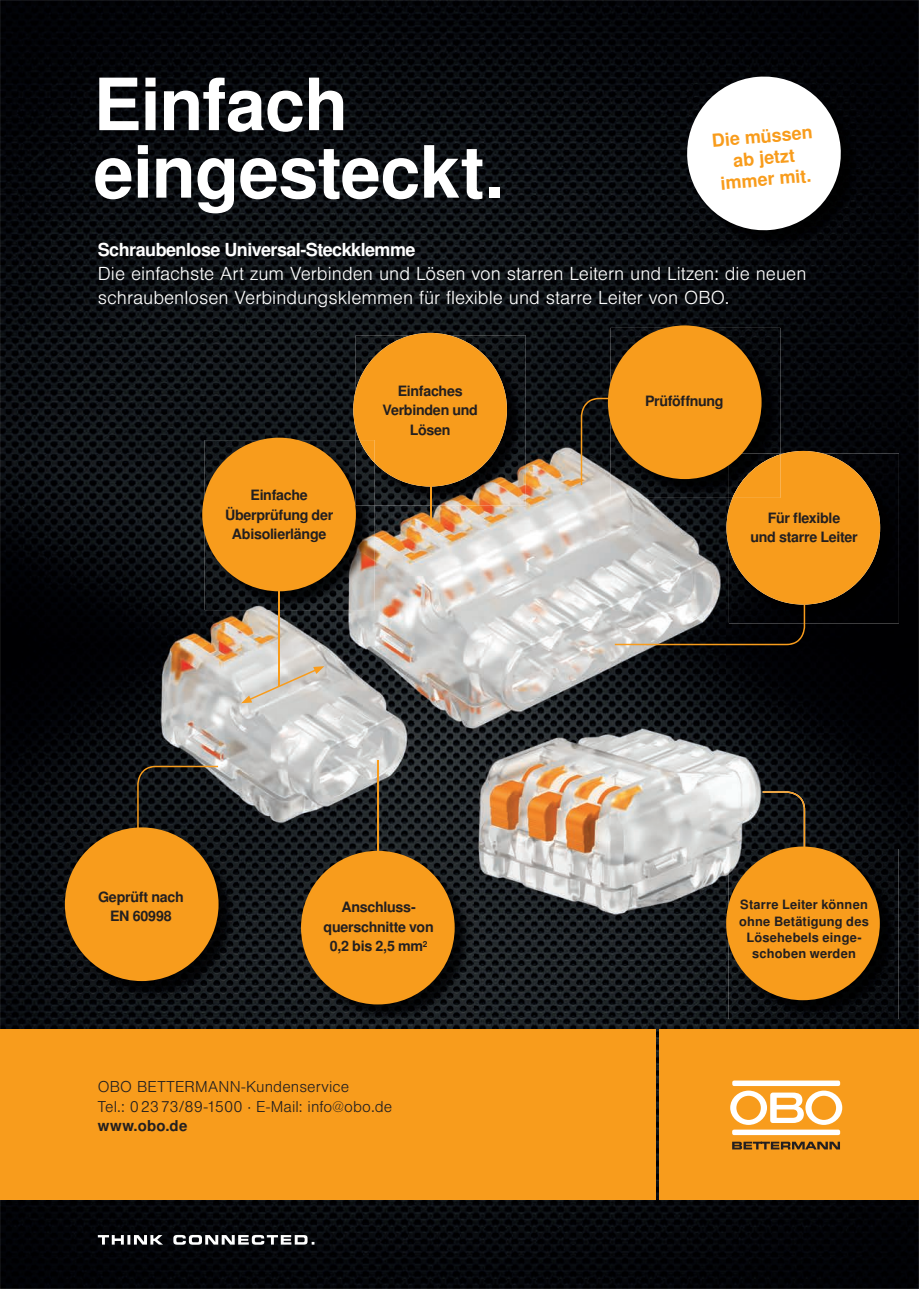
<style>
.page{position:relative;width:919px;height:1289px;background:#fff}
.page>*{position:absolute;margin:0;border:0;box-sizing:border-box;transform-origin:0 0}
.t1{font:700 72px/67.5px "Nimbus San LOT";letter-spacing:-.01em;color:#fff}
.t2{font:300 18px/24px "Nimbus San LOT";color:#fff}
.t3{font:700 18px "Nimbus San LOT";letter-spacing:-.03em;color:#fff}
.t4{font:700 18px/21.6px "Nimbus San LOT";color:#f89c1c;text-align:center}
.t5{font:300 15px/19.5px "Nimbus San LOT";letter-spacing:.005em;color:#231f20}
.t6{font:700 15px "Nimbus San LOT";letter-spacing:.015em;color:#231f20}
.t7{font:700 14.25px/19.5px "Nimbus San LOT";letter-spacing:-.02em;color:#231f20;text-align:center}
.t8{font:700 12.9px/16.2px "Nimbus San LOT";letter-spacing:.015em;color:#231f20;text-align:center}
</style>
<div class="page">
<img style="left:0;top:0;width:918px;height:1288px">
<div style="left:0;top:1029px;width:655px;height:170px;background:#f89c1c"></div>
<div style="left:659px;top:1029px;width:259px;height:170px;background:#f89c1c"></div>
<div style="left:732px;top:1129px;width:108px;height:6px;background:#fff;border-radius:2px"></div>
<svg style="left:730px;top:1090px;width:112px;height:34px"></svg>
<div style="left:732px;top:1080px;width:108px;height:5px;background:#fff;border-radius:2px"></div>
<svg style="left:732px;top:1141px;width:108px;height:8px"></svg>
<svg style="left:98px;top:1234px;width:216px;height:10px"></svg>
<img style="left:689px;top:79px;width:170px;height:170px">
<svg style="left:683px;top:73px;width:161px;height:161px"></svg>
<img style="left:67px;top:829px;width:170px;height:170px">
<div style="left:65px;top:827px;width:153px;height:154px;background:#f89c1c;border-radius:50%"></div>
<svg style="left:762px;top:791px;width:43px;height:58px;background:#1d1b18"></svg>
<hr style="left:377px;top:760px;width:2px;height:93px;background:#f89c1c">
<img style="left:303px;top:853px;width:170px;height:170px">
<div style="left:301px;top:850px;width:153px;height:154px;background:#f89c1c;border-radius:50%"></div>
<img style="left:728px;top:849px;width:170px;height:169px">
<div style="left:726px;top:846px;width:153px;height:154px;background:#f89c1c;border-radius:50%"></div>
<img style="left:355px;top:335px;width:170px;height:170px">
<div style="left:353px;top:333px;width:154px;height:153px;background:#f89c1c;border-radius:50%"></div>
<hr style="left:430px;top:479px;width:2px;height:44px;background:#f89c1c">
<img style="left:728px;top:453px;width:170px;height:170px">
<div style="left:726px;top:451px;width:154px;height:153px;background:#f89c1c;border-radius:50%"></div>
<img style="left:610px;top:328px;width:170px;height:170px">
<img style="left:728px;top:453px;width:52px;height:45px">
<img style="left:732px;top:454px;width:48px;height:44px">
<div style="left:608px;top:325px;width:153px;height:154px;background:#f89c1c;border-radius:50%"></div>
<svg style="left:614px;top:584px;width:191px;height:61px;background:#777065"></svg>
<svg style="left:580px;top:398px;width:54px;height:87px"></svg>
<svg style="left:137px;top:765px;width:81px;height:77px;background:#2d251a"></svg>
<img style="left:205px;top:440px;width:169px;height:170px">
<img style="left:355px;top:440px;width:19px;height:65px">
<img style="left:359px;top:440px;width:15px;height:23px">
<div style="left:202px;top:437px;width:154px;height:154px;background:#f89c1c;border-radius:50%"></div>
<svg style="left:241px;top:666px;width:83px;height:37px;background:#d7d1c6"></svg>
<hr style="left:279px;top:583px;width:1px;height:103px;background:#f89c1c">
<h1 class="t1" style="left:94px;top:74px;width:412px">Einfach eingesteckt.</h1>
<p class="t3" style="left:98px;top:239px;width:319px">Schraubenlose Universal-Steckklemme</p>
<p class="t2" style="left:98px;top:262px;width:710px">Die einfachste Art zum Verbinden und Lösen von starren Leitern und Litzen: die neuen schraubenlosen Verbindungsklemmen für flexible und starre Leiter von OBO.</p>
<p class="t4" style="left:711px;top:130px;width:103px;rotate:-5deg">Die müssen ab jetzt immer mit.</p>
<p class="t7" style="left:225px;top:486px;width:110px">Einfache<br>Überprüfung der<br>Abisolierlänge</p>
<p class="t7" style="left:382px;top:381px;width:97px">Einfaches<br>Verbinden und<br>Lösen</p>
<p class="t7" style="left:645px;top:392px;width:80px">Prüföffnung</p>
<p class="t7" style="left:750px;top:508px;width:109px">Für flexible<br>und starre Leiter</p>
<p class="t7" style="left:98px;top:887px;width:87px">Geprüft nach<br>EN 60998</p>
<p class="t7" style="left:323px;top:898px;width:112px">Anschluss&shy;querschnitte von<br>0,2 bis 2,5 mm<sup>2</sup></p>
<p class="t8" style="left:739px;top:897px;width:131px">Starre Leiter können ohne Betätigung des<br>Lösehebels einge&shy;schoben werden</p>
<p class="t5" style="left:98px;top:1077px;width:296px">OBO BETTERMANN-Kundenservice<br>Tel.: 0 23 73/89-1500 · E-Mail: info@obo.de</p>
<p class="t6" style="left:98px;top:1116px;width:91px">www.obo.de</p>
</div>
